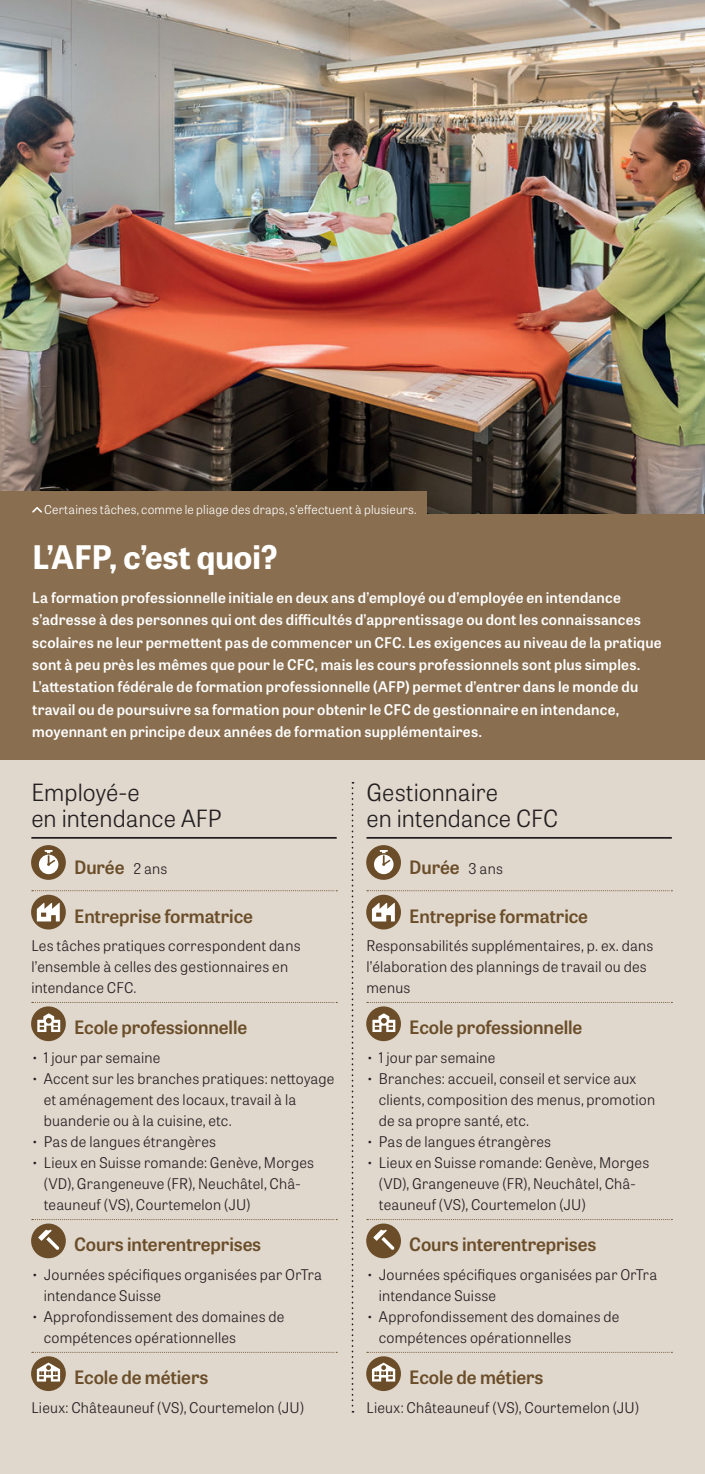
<style>
.page{position:relative;width:705px;height:1474px;background:#fff}
.page>*{position:absolute;margin:0;border:0;box-sizing:border-box;transform-origin:0 0}
.t1{font:700 32.38px "Tablet Gothic";color:#fff}
.t2{font:300 23.62px/26.2px "Tablet Gothic";color:#231f20}
.t3{font:600 18.38px "Tablet Gothic";letter-spacing:-.005em;color:#6b4e29}
.t4{font:300 14.7px/21px "Tablet Gothic";letter-spacing:.015em;color:#231f20}
.t5{font:600 14.7px/22.4px "Tablet Gothic";letter-spacing:.015em;color:#fff}
.t6{font:300 12.25px "Tablet Gothic";letter-spacing:.015em;color:#fff}
.s1{font-weight:300;font-size:14.7px;color:#231f20}
</style>
<div class="page">
<div style="left:0;top:513px;width:704px;height:960px;background:#e0d7cd"></div>
<div style="left:0;top:513px;width:704px;height:246px;background:#896e4f"></div>
<hr style="left:31px;top:837px;width:305px;height:1px;background:#231f20">
<svg style="left:32px;top:890px;width:305px;height:1px"></svg>
<svg style="left:32px;top:1002px;width:305px;height:1px"></svg>
<svg style="left:32px;top:1219px;width:305px;height:1px"></svg>
<svg style="left:32px;top:1351px;width:305px;height:1px"></svg>
<div style="left:31px;top:845px;width:35px;height:34px;background:#6b4e29;border-radius:50%"></div>
<svg style="left:39px;top:850px;width:19px;height:24px"></svg>
<svg style="left:31px;top:894px;width:35px;height:35px"></svg>
<svg style="left:37px;top:902px;width:23px;height:19px"></svg>
<div style="left:31px;top:1006px;width:35px;height:35px;background:#6b4e29;border-radius:50%"></div>
<svg style="left:37px;top:1013px;width:23px;height:19px"></svg>
<div style="left:31px;top:1223px;width:35px;height:35px;background:#6b4e29;border-radius:50%"></div>
<svg style="left:38px;top:1229px;width:21px;height:20px"></svg>
<svg style="left:31px;top:1356px;width:35px;height:34px"></svg>
<svg style="left:37px;top:1362px;width:23px;height:19px"></svg>
<hr style="left:366px;top:837px;width:305px;height:1px;background:#231f20">
<svg style="left:367px;top:890px;width:305px;height:1px"></svg>
<svg style="left:367px;top:1002px;width:305px;height:1px"></svg>
<svg style="left:367px;top:1219px;width:305px;height:1px"></svg>
<svg style="left:367px;top:1351px;width:305px;height:1px"></svg>
<div style="left:366px;top:845px;width:35px;height:34px;background:#6b4e29;border-radius:50%"></div>
<svg style="left:374px;top:850px;width:19px;height:24px"></svg>
<div style="left:366px;top:894px;width:35px;height:35px;background:#6b4e29;border-radius:50%"></div>
<svg style="left:372px;top:902px;width:23px;height:19px"></svg>
<div style="left:366px;top:1006px;width:35px;height:35px;background:#6b4e29;border-radius:50%"></div>
<svg style="left:372px;top:1013px;width:23px;height:19px"></svg>
<div style="left:366px;top:1223px;width:35px;height:35px;background:#6b4e29;border-radius:50%"></div>
<svg style="left:373px;top:1229px;width:21px;height:20px"></svg>
<div style="left:366px;top:1356px;width:35px;height:34px;background:#6b4e29;border-radius:50%"></div>
<svg style="left:372px;top:1362px;width:23px;height:19px"></svg>
<svg style="left:351px;top:782px;width:2px;height:630px"></svg>
<img style="left:704px;top:0;width:1px;height:424px">
<img style="left:0;top:0;width:704px;height:513px">
<div style="left:0;top:491px;width:427px;height:32px;background:#896e4f"></div>
<svg style="left:32px;top:507px;width:10px;height:5px"></svg>
<p class="t6" style="left:44px;top:501px;width:374px">Certaines tâches, comme le pliage des draps, s’effectuent à plusieurs.</p>
<h1 class="t1" style="left:32px;top:534px;width:246px">L’AFP, c’est quoi?</h1>
<p class="t5" style="left:32px;top:586px;width:630px">La formation professionnelle initiale en deux ans d’employé ou d’employée en intendance s’adresse à des personnes qui ont des difficultés d’apprentissage ou dont les connaissances scolaires ne leur permettent pas de commencer un CFC. Les exigences au niveau de la pratique sont à peu près les mêmes que pour le CFC, mais les cours professionnels sont plus simples.<br>L’attestation fédérale de formation professionnelle (AFP) permet d’entrer dans le monde du travail ou de poursuivre sa formation pour obtenir le CFC de gestionnaire en intendance, moyennant en principe deux années de formation supplémentaires.</p>
<h2 class="t2" style="left:31px;top:778px;width:192px">Employé-e<br>en intendance AFP</h2>
<p class="t3" style="left:74px;top:854px;width:95px">Durée <span class="s1">2 ans</span></p>
<p class="t3" style="left:74px;top:903px;width:180px">Entreprise formatrice</p>
<p class="t4" style="left:31px;top:934px;width:270px">Les tâches pratiques correspondent dans l’ensemble à celles des gestionnaires en intendance CFC.</p>
<p class="t3" style="left:74px;top:1014px;width:175px">Ecole professionnelle</p>
<p class="t4" style="left:31px;top:1046px;width:130px">• 1 jour par semaine</p>
<p class="t4" style="left:44px;top:1067px;width:292px;text-indent:-12px">• Accent sur les branches pratiques: nettoyage et aménagement des locaux, travail à la buanderie ou à la cuisine, etc.</p>
<p class="t4" style="left:31px;top:1130px;width:186px">• Pas de langues étrangères</p>
<p class="t4" style="left:44px;top:1151px;width:272px;text-indent:-12px">• Lieux en Suisse romande: Genève, Morges (VD), Grangeneuve (FR), Neuchâtel, Châ&shy;teauneuf (VS), Courtemelon (JU)</p>
<p class="t3" style="left:74px;top:1231px;width:189px">Cours interentreprises</p>
<p class="t4" style="left:44px;top:1263px;width:280px;text-indent:-12px">• Journées spécifiques organisées par OrTra intendance Suisse</p>
<p class="t4" style="left:44px;top:1305px;width:242px;text-indent:-12px">• Approfondissement des domaines de compétences opérationnelles</p>
<p class="t3" style="left:74px;top:1364px;width:136px">Ecole de métiers</p>
<p class="t4" style="left:31px;top:1396px;width:274px">Lieux: Châteauneuf (VS), Courtemelon (JU)</p>
<h2 class="t2" style="left:366px;top:778px;width:193px">Gestionnaire<br>en intendance CFC</h2>
<p class="t3" style="left:409px;top:854px;width:95px">Durée <span class="s1">3 ans</span></p>
<p class="t3" style="left:409px;top:903px;width:180px">Entreprise formatrice</p>
<p class="t4" style="left:366px;top:934px;width:288px">Responsabilités supplémentaires, p. ex. dans l’élaboration des plannings de travail ou des menus</p>
<p class="t3" style="left:409px;top:1014px;width:175px">Ecole professionnelle</p>
<p class="t4" style="left:366px;top:1046px;width:130px">• 1 jour par semaine</p>
<p class="t4" style="left:379px;top:1067px;width:278px;text-indent:-12px">• Branches: accueil, conseil et service aux clients, composition des menus, promotion de sa propre santé, etc.</p>
<p class="t4" style="left:366px;top:1130px;width:186px">• Pas de langues étrangères</p>
<p class="t4" style="left:379px;top:1151px;width:272px;text-indent:-12px">• Lieux en Suisse romande: Genève, Morges (VD), Grangeneuve (FR), Neuchâtel, Châ&shy;teauneuf (VS), Courtemelon (JU)</p>
<p class="t3" style="left:409px;top:1231px;width:189px">Cours interentreprises</p>
<p class="t4" style="left:379px;top:1263px;width:280px;text-indent:-12px">• Journées spécifiques organisées par OrTra intendance Suisse</p>
<p class="t4" style="left:379px;top:1305px;width:242px;text-indent:-12px">• Approfondissement des domaines de compétences opérationnelles</p>
<p class="t3" style="left:409px;top:1364px;width:136px">Ecole de métiers</p>
<p class="t4" style="left:366px;top:1396px;width:274px">Lieux: Châteauneuf (VS), Courtemelon (JU)</p>
</div>
